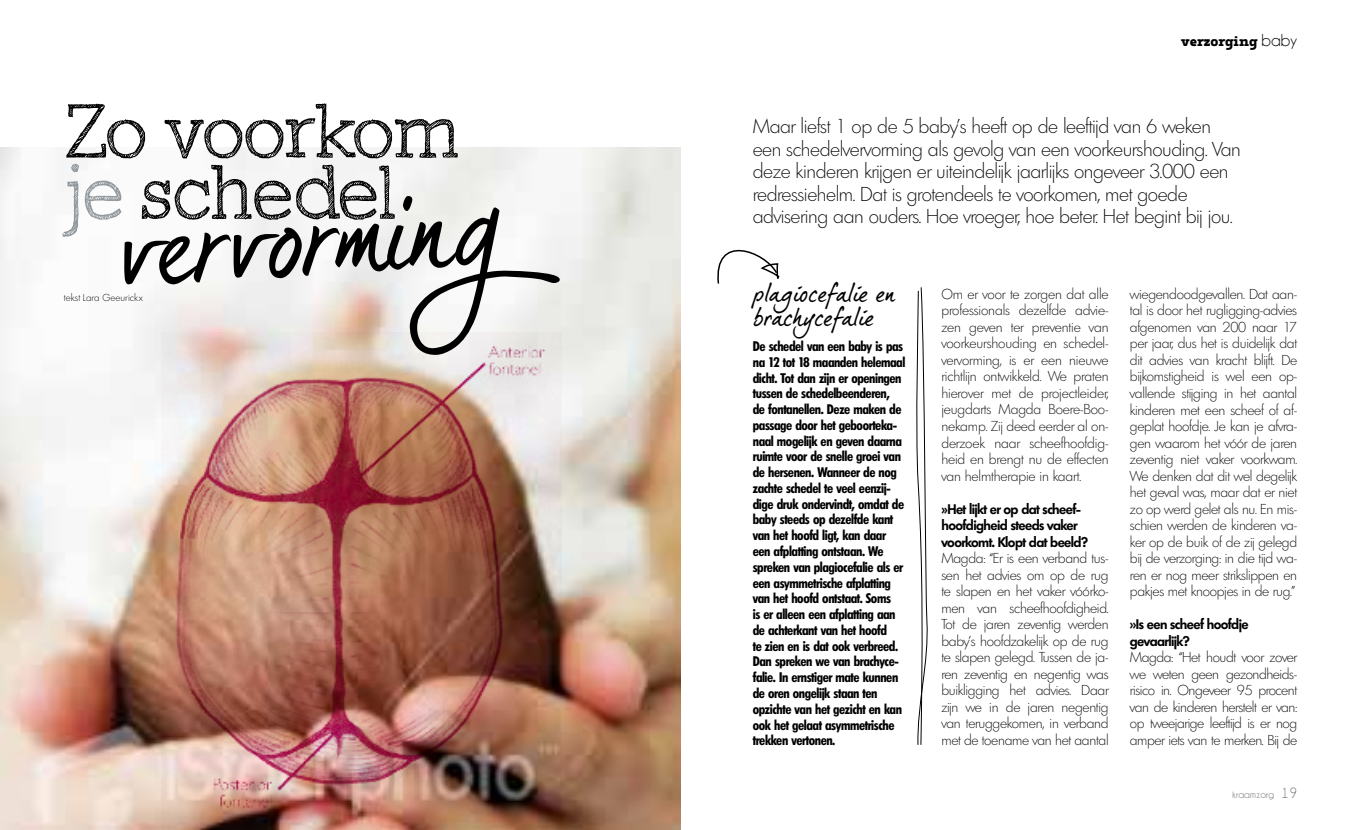
<style>
.page{position:relative;width:1361px;height:830px;background:#fff}
.page>*{position:absolute;margin:0;border:0;box-sizing:border-box;transform-origin:0 0}
.t1{font:110.7px "Dear Joe 5";color:#000}
.t2{font:300 78.75px/61.3px "Sketch Block";letter-spacing:-.03em;color:#000}
.t3{font:25.5px/24px "Dear Joe 5 CASUAL";letter-spacing:-.06em;color:#000}
.t4{font:200 19.5px/22.5px "Limerick TS";letter-spacing:-.02em;color:#000}
.t5{font:15px "Tailor";color:#000}
.t6{font:200 13.95px/16.5px "Limerick TS";letter-spacing:-.02em;color:#000;text-align:justify}
.t7{font:600 condensed 13.5px/15.8px "Limerick TS";letter-spacing:-.03em;color:#000}
.t8{font:600 13.5px/16.5px "Limerick TS";letter-spacing:-.04em;color:#000}
.t9{font:10.5px "Champagne&Limousines";letter-spacing:.02em;color:#707172}
.t10{font:200 9.75px "Limerick TS";letter-spacing:.01em;color:#000}
.s1{color:#92999e}
.s2{font-family:"Dear Joe 5 alternatives"}
.s3{font-family:"Champagne&Limousines";font-size:17.55px}
.s4{font-size:15px}
</style>
<div class="page">
<img style="left:0;top:148px;width:680px;height:681px">
<img style="left:162px;top:332px;width:399px;height:497px">
<svg style="left:916px;top:287px;width:12px;height:458px"></svg>
<svg style="left:717px;top:249px;width:63px;height:35px"></svg>
<h2 class="t2" style="left:64px;top:99px;width:397px">Zo voorkom <span class="s1">je</span> schedel</h2>
<h1 class="t1" style="left:116px;top:182px;width:384px;rotate:-4deg">vervormin<span class="s2">g</span></h1>
<p class="t10" style="left:64px;top:291px;width:80px">tekst Lara Geeurickx</p>
<p class="t5" style="left:1181px;top:33px;width:118px">verzorging <span class="s3">baby</span></p>
<p class="t4" style="left:753px;top:115px;width:489px">Maar liefst 1 op de 5 baby’s heeft op de leeftijd van 6 weken een schedelvervorming als gevolg van een voorkeurshouding. Van deze kinderen krijgen er uiteindelijk jaarlijks ongeveer 3.000 een redressiehelm. Dat is grotendeels te voorkomen, met goede advisering aan ouders. Hoe vroeger, hoe beter. Het begint bij jou.</p>
<h3 class="t3" style="left:753px;top:280px;width:144px">plagiocefalie en brachycefalie</h3>
<p class="t7" style="left:753px;top:338px;width:154px">De schedel van een baby is pas na 12 tot 18 maanden helemaal dicht. Tot dan zijn er openingen tussen de schedelbeenderen, de fontanellen. Deze maken de passage door het geboorteka&shy;naal mogelijk en geven daarna ruimte voor de snelle groei van de hersenen. Wanneer de nog zachte schedel te veel eenzij&shy;dige druk ondervindt, omdat de baby steeds op dezelfde kant van het hoofd ligt, kan daar een afplatting ontstaan. We spreken van plagiocefalie als er een asymmetrische afplatting van het hoofd ontstaat. Soms<br>is er alleen een afplatting aan de achterkant van het hoofd<br>te zien en is dat ook verbreed.<br>Dan spreken we van brachyce&shy;falie. In ernstiger mate kunnen de oren ongelijk staan ten opzichte van het gezicht en kan ook het gelaat asymmetrische trekken vertonen.</p>
<p class="t6" style="left:941px;top:285px;width:169px">Om er voor te zorgen dat alle professionals dezelfde advie&shy;zen geven ter preventie van voorkeurshouding en schedel&shy;vervorming, is er een nieuwe richtlijn ontwikkeld. We praten hierover met de projectleider, jeugdarts Magda Boere-Boo&shy;nekamp. Zij deed eerder al on&shy;derzoek naar scheefhoofdig&shy;heid en brengt nu de effecten van helmtherapie in kaart.</p>
<p class="t8" style="left:941px;top:500px;width:148px">››Het lijkt er op dat scheef&shy;hoofdigheid steeds vaker voorkomt. Klopt dat beeld?</p>
<p class="t6" style="left:941px;top:549px;width:169px">Magda: “Er is een verband tus&shy;sen het advies om op de rug te slapen en het vaker vóórko&shy;men van scheefhoofdigheid.<br>Tot de jaren zeventig werden baby’s hoofdzakelijk op de rug te slapen gelegd. Tussen de ja&shy;ren zeventig en negentig was buikligging het advies. Daar zijn we in de jaren negentig van teruggekomen, in verband met de toename van het aantal</p>
<p class="t6" style="left:1130px;top:285px;width:169px">wiegendoodgevallen. Dat aan&shy;tal is door het rugligging-advies afgenomen van 200 naar 17 per jaar, dus het is duidelijk dat dit advies van kracht blijft. De bijkomstigheid is wel een op&shy;vallende stijging in het aantal kinderen met een scheef of af&shy;geplat hoofdje. Je kan je afvra&shy;gen waarom het vóór de jaren zeventig niet vaker voorkwam.<br>We denken dat dit wel degelijk het geval was, maar dat er niet zo op werd gelet als nu. En mis&shy;schien werden de kinderen va&shy;ker op de buik of de zij gelegd bij de verzorging: in die tijd wa&shy;ren er nog meer strikslippen en pakjes met knoopjes in de rug.”</p>
<p class="t8" style="left:1130px;top:615px;width:120px">››Is een scheef hoofdje gevaarlijk?</p>
<p class="t6" style="left:1130px;top:648px;width:169px">Magda: “Het houdt voor zover we weten geen gezondheids&shy;risico in. Ongeveer 95 procent van de kinderen herstelt er van: op tweejarige leeftijd is er nog amper iets van te merken. Bij de</p>
<p class="t9" style="left:1232px;top:788px;width:66px">kraamzorg <span class="s4">19</span></p>
</div>
